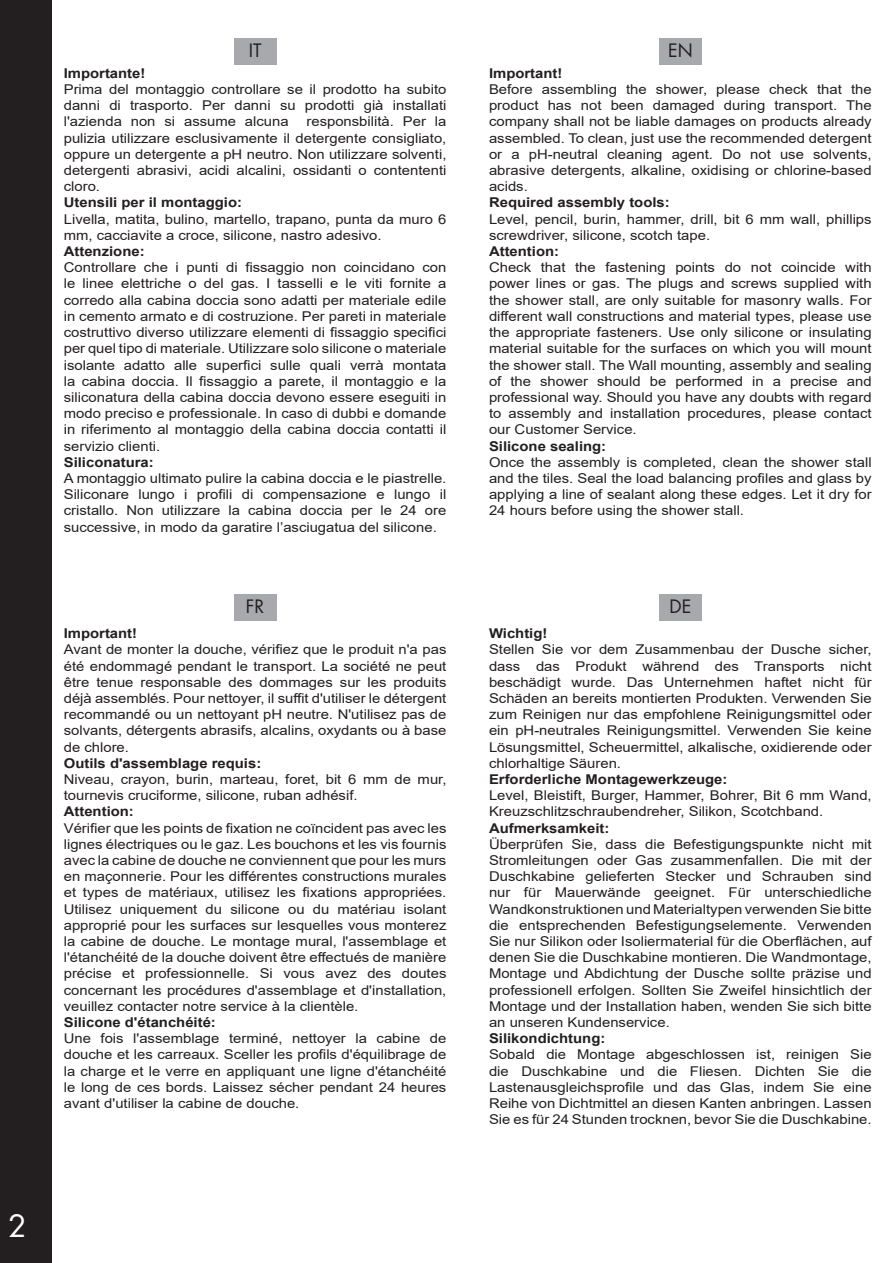
<style>
.page{position:relative;width:893px;height:1263px;background:#fff}
.page>*{position:absolute;margin:0;border:0;box-sizing:border-box;transform-origin:0 0}
.t1{font:30px "Futura Std";color:#fff}
.TITOLI_LINGUA{font:18px "Futura Std";color:#231f20}
.Note_iniziali{font:13.5px/16.2px "Arial";color:#231f20;text-align:justify;scale:1.1 1}
.Note_iniziali-2{font:700 13.5px "Arial";color:#231f20;scale:1.1 1}
</style>
<div class="page">
<div style="left:0;top:0;width:51px;height:1263px;background:#231f20"></div>
<div style="left:234px;top:38px;width:42px;height:27px;background:#a8a9ad"></div>
<div style="left:234px;top:594px;width:42px;height:27px;background:#a8a9ad"></div>
<div style="left:659px;top:594px;width:43px;height:27px;background:#a8a9ad"></div>
<div style="left:659px;top:38px;width:43px;height:27px;background:#a8a9ad"></div>
<h1 class="t1" style="left:8px;top:1207px;width:20px">2</h1>
<p class="TITOLI_LINGUA" style="left:249px;top:39px;width:14px">IT</p>
<p class="Note_iniziali-2" style="left:64px;top:64px;width:76px">Importante!</p>
<p class="Note_iniziali" style="left:64px;top:81px;width:349px">Prima del montaggio controllare se il prodotto ha subito danni di trasporto. Per danni su prodotti già installati l'azienda non si assume alcuna</p>
<p class="Note_iniziali" style="left:64px;top:114px;width:349px;text-indent:243px">responsbilità. Per la pulizia utilizzare esclusivamente il detergente consigliato, oppure un detergente a pH neutro. Non utilizzare solventi, detergenti abrasivi, acidi alcalini, ossidanti o contententi cloro.</p>
<p class="Note_iniziali-2" style="left:64px;top:193px;width:164px">Utensili per il montaggio:</p>
<p class="Note_iniziali" style="left:64px;top:211px;width:349px">Livella, matita, bulino, martello, trapano, punta da muro 6 mm, cacciavite a croce, silicone, nastro adesivo.</p>
<p class="Note_iniziali-2" style="left:64px;top:242px;width:75px">Attenzione:</p>
<p class="Note_iniziali" style="left:64px;top:259px;width:349px">Controllare che i punti di fissaggio non coincidano con le linee elettriche o del gas. I tasselli e le viti fornite a corredo alla cabina doccia sono adatti per materiale edile in cemento armato e di costruzione. Per pareti in materiale costruttivo diverso utilizzare elementi di fissaggio specifici per quel tipo di materiale. Utilizzare solo silicone o materiale isolante adatto alle superfici sulle quali verrà montata la cabina doccia. Il fissaggio a parete, il montaggio e la siliconatura della cabina doccia devono essere eseguiti in modo preciso e professionale. In caso di dubbi e domande in riferimento al montaggio della cabina doccia contatti il servizio clienti.</p>
<p class="Note_iniziali-2" style="left:64px;top:452px;width:83px">Siliconatura:</p>
<p class="Note_iniziali" style="left:64px;top:470px;width:349px">A montaggio ultimato pulire la cabina doccia e le piastrelle.<br>Siliconare lungo i profili di compensazione e lungo il cristallo. Non utilizzare la cabina doccia per le 24 ore successive, in modo da garatire l’asciugatua del silicone.</p>
<p class="TITOLI_LINGUA" style="left:668px;top:39px;width:26px">EN</p>
<p class="Note_iniziali-2" style="left:489px;top:64px;width:68px">Important!</p>
<p class="Note_iniziali" style="left:489px;top:81px;width:349px">Before assembling the shower, please check that the product has not been damaged during transport. The company shall not be liable damages on products already assembled. To clean, just use the recommended detergent or a pH-neutral cleaning agent. Do not use solvents, abrasive detergents, alkaline, oxidising or chlorine-based acids.</p>
<p class="Note_iniziali-2" style="left:489px;top:193px;width:166px">Required assembly tools:</p>
<p class="Note_iniziali" style="left:489px;top:211px;width:349px">Level, pencil, burin, hammer, drill, bit 6 mm wall, phillips screwdriver, silicone, scotch tape.</p>
<p class="Note_iniziali-2" style="left:489px;top:242px;width:65px">Attention:</p>
<p class="Note_iniziali" style="left:489px;top:259px;width:349px">Check that the fastening points do not coincide with power lines or gas. The plugs and screws supplied with the shower stall, are only suitable for masonry walls. For different wall constructions and material types, please use the appropriate fasteners. Use only silicone or insulating material suitable for the surfaces on which you will mount the shower stall. The Wall mounting, assembly and sealing of the shower should be performed in a precise and professional way. Should you have any doubts with regard to assembly and installation procedures, please contact our Customer Service.</p>
<p class="Note_iniziali-2" style="left:489px;top:436px;width:108px">Silicone sealing:</p>
<p class="Note_iniziali" style="left:489px;top:454px;width:349px">Once the assembly is completed, clean the shower stall and the tiles. Seal the load balancing profiles and glass by applying a line of sealant along these edges. Let it dry for 24 hours before using the shower stall.</p>
<p class="TITOLI_LINGUA" style="left:246px;top:595px;width:20px">FR</p>
<p class="TITOLI_LINGUA" style="left:669px;top:595px;width:23px">DE</p>
<p class="Note_iniziali-2" style="left:64px;top:624px;width:68px">Important!</p>
<p class="Note_iniziali" style="left:64px;top:641px;width:349px">Avant de monter la douche, vérifiez que le produit n'a pas été endommagé pendant le transport. La société ne peut être tenue responsable des dommages sur les produits déjà assemblés. Pour nettoyer, il suffit d'utiliser le détergent recommandé ou un nettoyant pH neutre. N'utilisez pas de solvants, détergents abrasifs, alcalins, oxydants ou à base de chlore.</p>
<p class="Note_iniziali-2" style="left:64px;top:753px;width:181px">Outils d'assemblage requis:</p>
<p class="Note_iniziali" style="left:64px;top:771px;width:349px">Niveau, crayon, burin, marteau, foret, bit 6 mm de mur, tournevis cruciforme, silicone, ruban adhésif.</p>
<p class="Note_iniziali-2" style="left:64px;top:802px;width:65px">Attention:</p>
<p class="Note_iniziali" style="left:64px;top:820px;width:349px">Vérifier que les points de fixation ne coïncident pas avec les lignes électriques ou le gaz. Les bouchons et les vis fournis avec la cabine de douche ne conviennent que pour les murs en maçonnerie. Pour les différentes constructions murales et types de matériaux, utilisez les fixations appropriées.<br>Utilisez uniquement du silicone ou du matériau isolant approprié pour les surfaces sur lesquelles vous monterez la cabine de douche. Le montage mural, l'assemblage et l'étanchéité de la douche doivent être effectués de manière précise et professionnelle. Si vous avez des doutes concernant les procédures d'assemblage et d'installation, veuillez contacter notre service à la clientèle.</p>
<p class="Note_iniziali-2" style="left:64px;top:1013px;width:140px">Silicone d'étanchéité:</p>
<p class="Note_iniziali" style="left:64px;top:1030px;width:349px">Une fois l'assemblage terminé, nettoyer la cabine de douche et les carreaux. Sceller les profils d'équilibrage de la charge et le verre en appliquant une ligne d'étanchéité le long de ces bords. Laissez sécher pendant 24 heures avant d'utiliser la cabine de douche.</p>
<p class="Note_iniziali-2" style="left:489px;top:624px;width:55px">Wichtig!</p>
<p class="Note_iniziali" style="left:489px;top:641px;width:349px">Stellen Sie vor dem Zusammenbau der Dusche sicher, dass das Produkt während des Transports nicht beschädigt wurde. Das Unternehmen haftet nicht für Schäden an bereits montierten Produkten. Verwenden Sie zum Reinigen nur das empfohlene Reinigungsmittel oder ein pH-neutrales Reinigungsmittel. Verwenden Sie keine Lösungsmittel, Scheuermittel, alkalische, oxidierende oder chlorhaltige Säuren.</p>
<p class="Note_iniziali-2" style="left:489px;top:770px;width:218px">Erforderliche Montagewerkzeuge:</p>
<p class="Note_iniziali" style="left:489px;top:787px;width:349px">Level, Bleistift, Burger, Hammer, Bohrer, Bit 6 mm Wand,<br>Kreuzschlitzschraubendreher, Silikon, Scotchband.</p>
<p class="Note_iniziali-2" style="left:489px;top:818px;width:111px">Aufmerksamkeit:</p>
<p class="Note_iniziali" style="left:489px;top:836px;width:349px">Überprüfen Sie, dass die Befestigungspunkte nicht mit Stromleitungen oder Gas zusammenfallen. Die mit der Duschkabine gelieferten Stecker und Schrauben sind nur für Mauerwände geeignet. Für unterschiedliche Wandkonstruktionen und Materialtypen verwenden Sie bitte die entsprechenden Befestigungselemente. Verwenden Sie nur Silikon oder Isoliermaterial für die Oberflächen, auf denen Sie die Duschkabine montieren. Die Wandmontage, Montage und Abdichtung der Dusche sollte präzise und professionell erfolgen. Sollten Sie Zweifel hinsichtlich der Montage und der Installation haben, wenden Sie sich bitte an unseren Kundenservice.</p>
<p class="Note_iniziali-2" style="left:489px;top:1029px;width:107px">Silikondichtung:</p>
<p class="Note_iniziali" style="left:489px;top:1046px;width:349px">Sobald die Montage abgeschlossen ist, reinigen Sie die Duschkabine und die Fliesen. Dichten Sie die Lastenausgleichsprofile und das Glas, indem Sie eine Reihe von Dichtmittel an diesen Kanten anbringen. Lassen Sie es für 24 Stunden trocknen, bevor Sie die Duschkabine.</p>
</div>
